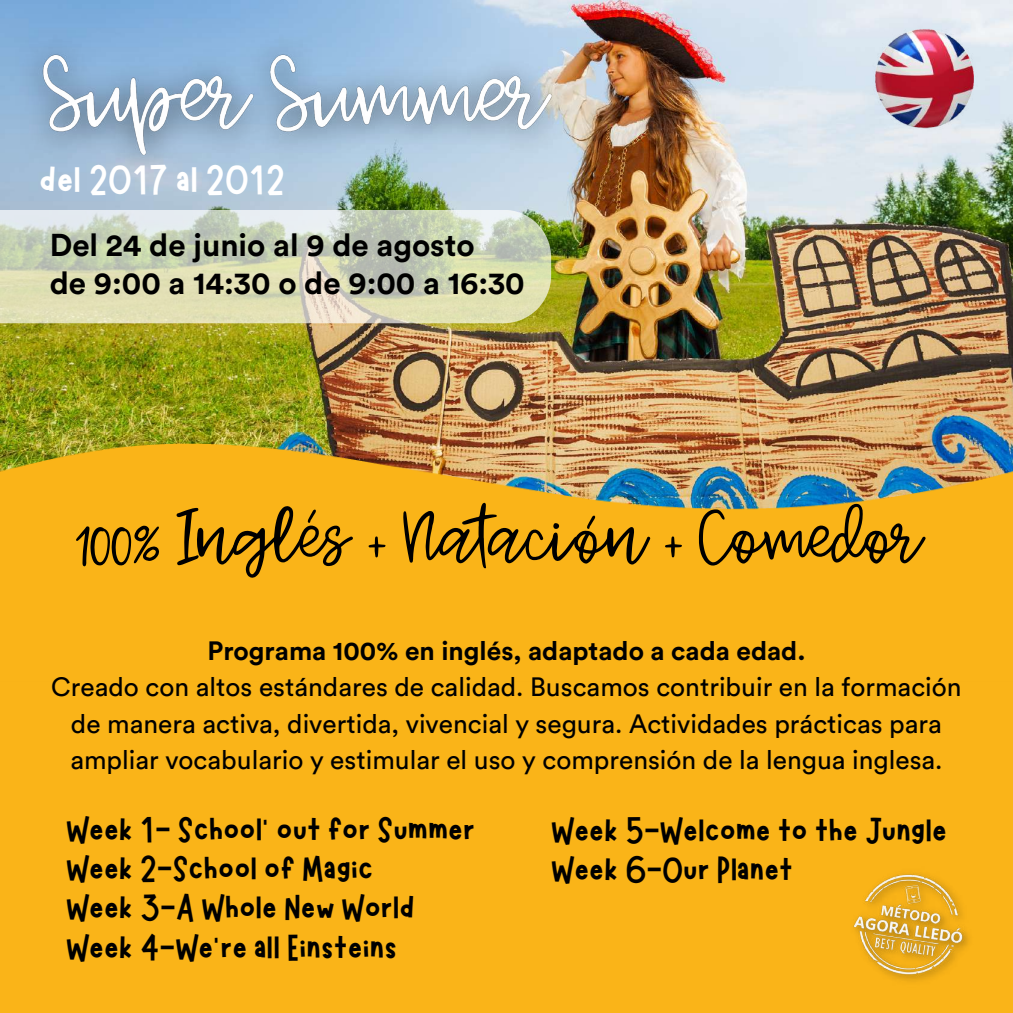
<style>
.page{position:relative;width:1013px;height:1013px;background:#fff}
.page>*{position:absolute;margin:0;border:0;box-sizing:border-box;transform-origin:0 0}
.t1{font:300 73.75px "Jenthill";color:#000}
.t2{font:42.5px "Marykate";color:#fff}
.t3{font:37.5px/39.4px "Marykate";color:#000}
.t4{font:700 31.25px/37.5px "Circular Std";color:#000}
.t5{font:26.25px/36.5px "Circular Std";color:#000;text-align:center}
.t6{font:700 26.25px "Circular Std";color:#000}
</style>
<div class="page">
<div style="left:0;top:601px;width:1012px;height:411px;background:#fab418"></div>
<img style="left:0;top:0;width:1012px;height:444px">
<svg style="left:0;top:210px;width:551px;height:113px;background:#d3d7b9"></svg>
<img style="left:0;top:444px;width:1012px;height:157px">
<img style="left:795px;top:0;width:217px;height:161px">
<img style="left:0;top:16px;width:596px;height:186px">
<img style="left:853px;top:873px;width:116px;height:108px">
<h2 class="t2" style="left:39px;top:153px;width:247px">del 2017 al 2012</h2>
<p class="t4" style="left:50px;top:228px;width:476px">Del 24 de junio al 9 de agosto<br>de 9:00 a 14:30 o de 9:00 a 16:30</p>
<h1 class="t1" style="left:75px;top:492px;width:849px">100% Inglés + Natación + Comedor</h1>
<p class="t6" style="left:207px;top:638px;width:599px">Programa 100% en inglés, adaptado a cada edad.</p>
<p class="t5" style="left:51px;top:669px;width:912px">Creado con altos estándares de calidad. Buscamos contribuir en la formación de manera activa, divertida, vivencial y segura. Actividades prácticas para ampliar vocabulario y estimular el uso y comprensión de la lengua inglesa.</p>
<h3 class="t3" style="left:66px;top:806px;width:410px">Week 1- School’ out for Summer<br>Week 2-School of Magic<br>Week 3-A Whole New World<br>Week 4-We’re all Einsteins</h3>
<h3 class="t3" style="left:551px;top:807px;width:397px">Week 5-Welcome to the Jungle<br>Week 6-Our Planet</h3>
</div>
